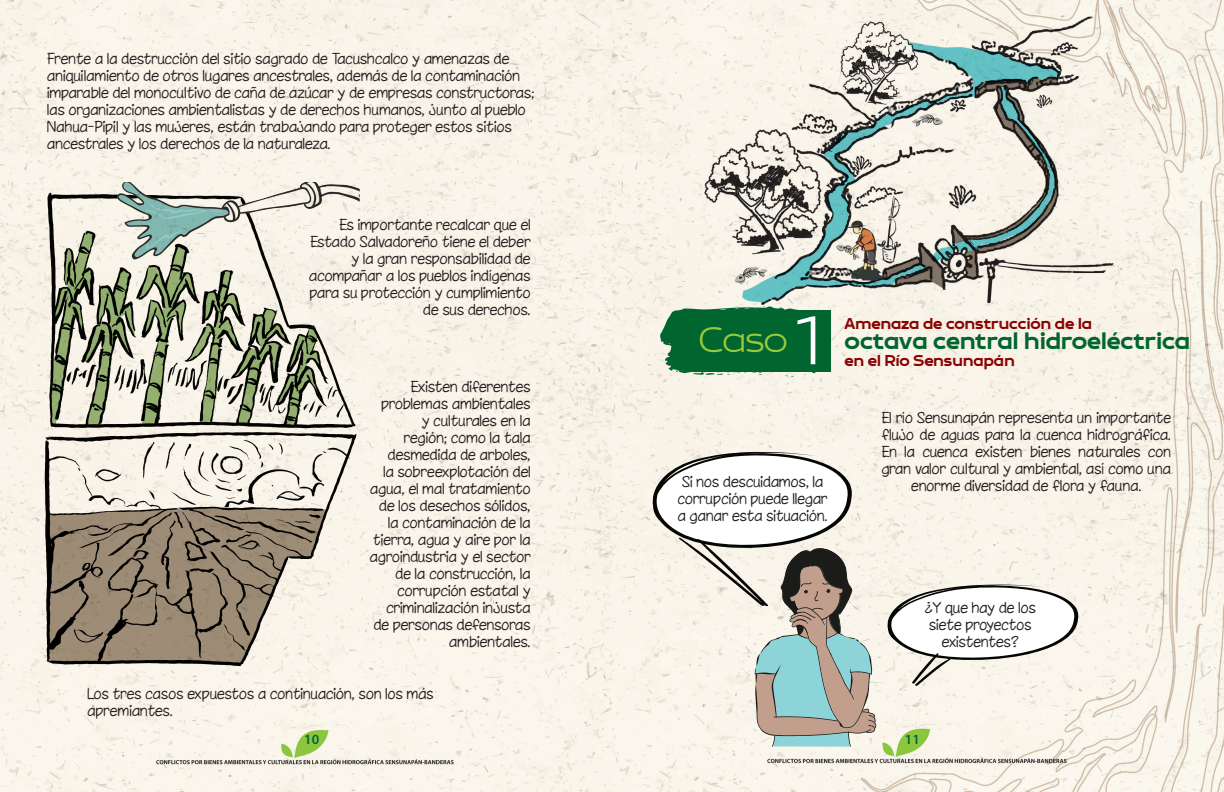
<style>
.page{position:relative;width:1224px;height:792px;background:#fff}
.page>*{position:absolute;margin:0;border:0;box-sizing:border-box;transform-origin:0 0}
.titulo_verde{font:300 70px "Brinnan";color:#fff}
.titulo_blanco{font:300 36px "Brinnan";color:#99ca3c}
.titulo_verde-2{font:700 24px "Brinnan";color:#00652e}
.titulo_verde-3{font:700 16px "Brinnan";color:#8b0202}
.COPY_11p{font:100 14px/17px "Chinacat";color:#231f20}
.t1{font:600 14px "Myriad Pro";color:#00652e}
</style>
<div class="page">
<img style="left:0;top:0;width:612px;height:792px">
<img style="left:612px;top:0;width:612px;height:792px">
<img style="left:39px;top:183px;width:363px;height:486px">
<svg style="left:660px;top:306px;width:171px;height:71px;background:#90b79a"></svg>
<div style="left:683px;top:310px;width:148px;height:62px;background:#00652e"></div>
<img style="left:700px;top:17px;width:422px;height:287px">
<svg style="left:883px;top:582px;width:201px;height:104px"></svg>
<svg style="left:652px;top:451px;width:225px;height:296px"></svg>
<p class="COPY_11p" style="left:48px;top:50px;width:489px">Frente a la destrucción del sitio sagrado de Tacushcalco y amenazas de aniquilamiento de otros lugares ancestrales, además de la contaminación imparable del monocultivo de caña de azúcar y de empresas constructoras; las organizaciones ambientalistas y de derechos humanos, junto al pueblo Nahua-Pipil y las mujeres, están trabajando para proteger estos sitios ancestrales y los derechos de la naturaleza.</p>
<p class="COPY_11p" style="left:310px;top:216px;width:223px;text-align:right">Es importante recalcar que el<br>Estado Salvadoreño tiene el deber y la gran responsabilidad de acompañar a los pueblos indígenas para su protección y cumplimiento de sus derechos.</p>
<p class="COPY_11p" style="left:370px;top:378px;width:162px;text-align:right">Existen diferentes problemas ambientales<br>y culturales en la<br>región; como la tala desmedida de arboles,<br>la sobreexplotación del agua, el mal tratamiento de los desechos sólidos, la contaminación de la tierra, agua y aire por la agroindustria y el sector de la construcción, la corrupción estatal y criminalización injusta de personas defensoras ambientales.</p>
<p class="COPY_11p" style="left:88px;top:685px;width:348px">Los tres casos expuestos a continuación, son los más apremiantes.</p>
<p class="titulo_blanco" style="left:699px;top:320px;width:90px">Caso</p>
<p class="titulo_verde" style="left:796px;top:302px;width:25px">1</p>
<p class="COPY_11p" style="left:678px;top:473px;width:151px">Si nos descuidamos, la corrupción puede llegar a ganar esta situación.</p>
<p class="titulo_verde-3" style="left:845px;top:314px;width:249px">Amenaza de construcción de la</p>
<p class="titulo_verde-2" style="left:845px;top:328px;width:347px">octava central hidroeléctrica</p>
<p class="titulo_verde-3" style="left:845px;top:352px;width:172px">en el Río Sensunapán</p>
<p class="COPY_11p" style="left:882px;top:409px;width:291px;text-align:center">El río Sensunapán representa un importante flujo de aguas para la cuenca hidrográfica.<br>En la cuenca existen bienes naturales con gran valor cultural y ambiental, así como una enorme diversidad de flora y fauna.</p>
<p class="COPY_11p" style="left:925px;top:599px;width:113px;text-align:center">¿Y que hay de los siete proyectos existentes?</p>
<p class="t1" style="left:304px;top:730px;width:17px">10</p>
<p class="t1" style="left:905px;top:730px;width:17px">11</p>
</div>
